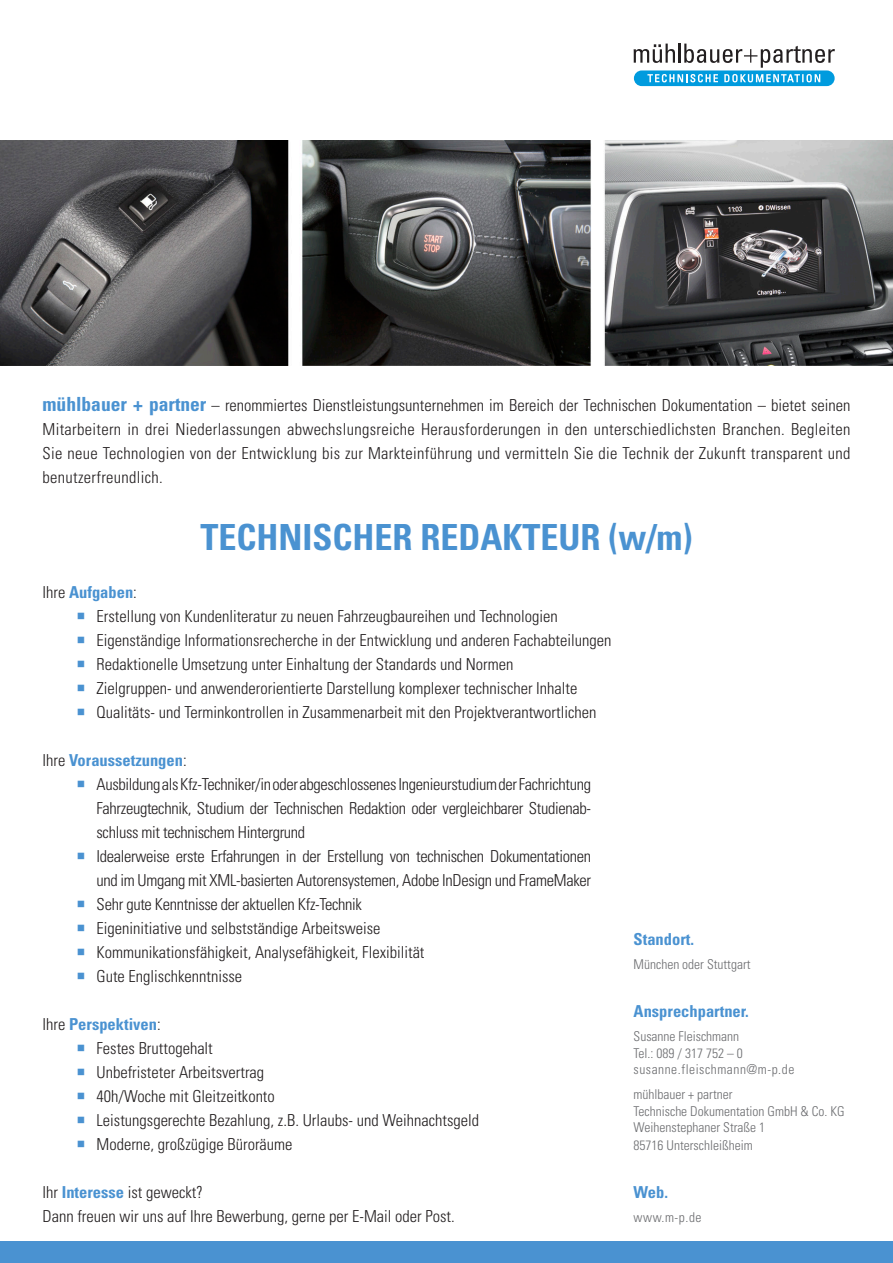
<style>
.page{position:relative;width:893px;height:1263px;background:#fff}
.page>*{position:absolute;margin:0;border:0;box-sizing:border-box;transform-origin:0 0}
.t1{font:700 condensed 36px "Univers LT Std";color:#4a92d1}
.t2{font:300 condensed 16.5px/24px "Univers LT Std";color:#231f20;text-align:justify}
.t3{font:300 condensed 16.5px/24px "Univers LT Std";letter-spacing:-.02em;color:#231f20;text-align:right}
.t4{font:700 condensed 16.5px "Univers LT Std";color:#4a92d1}
.t5{font:300 condensed 13.5px "Univers LT Std";color:#6c6d70}
.t6{font:300 condensed 13.5px "Univers LT Std";letter-spacing:.04em;color:#6c6d70}
.s1{font-weight:700;font-size:19.5px;color:#4a92d1}
.s2{font-weight:300;color:#231f20}
.s3{color:#4a92d1}
.s4{font-weight:700;color:#4a92d1}
</style>
<div class="page">
<div style="left:634px;top:70px;width:201px;height:16px;background:#009bde;border-radius:8px"></div>
<svg style="left:634px;top:44px;width:41px;height:19px"></svg>
<hr style="left:678px;top:44px;width:3px;height:19px;background:#231f20">
<svg style="left:684px;top:44px;width:151px;height:24px"></svg>
<svg style="left:647px;top:74px;width:71px;height:8px"></svg>
<svg style="left:724px;top:74px;width:96px;height:8px"></svg>
<img style="left:0;top:140px;width:893px;height:225px">
<div style="left:0;top:1242px;width:893px;height:21px;background:#4a92d1"></div>
<p class="t2" style="left:43px;top:393px;width:809px"><span class="s1">mühlbauer + partner</span> – renommiertes Dienstleistungsunternehmen im Bereich der Technischen Dokumentation – bietet seinen Mitarbeitern in drei Niederlassungen abwechslungsreiche Herausforderungen in den unterschiedlichsten Branchen. Begleiten Sie neue Technologien von der Entwicklung bis zur Markteinführung und vermitteln Sie die Technik der Zukunft transparent und benutzerfreundlich.</p>
<p class="t1" style="left:200px;top:515px;width:494px">TECHNISCHER REDAKTEUR (w/m)</p>
<p class="t4" style="left:43px;top:582px;width:96px"><span class="s2">Ihre</span> Aufgaben<span class="s2">:</span></p>
<p class="t2" style="left:77px;top:604px;width:483px"><span class="s3">○</span> Erstellung von Kundenliteratur zu neuen Fahrzeugbaureihen und Technologien</p>
<p class="t2" style="left:77px;top:628px;width:536px"><span class="s3">○</span> Eigenständige Informationsrecherche in der Entwicklung und anderen Fachabteilungen</p>
<p class="t2" style="left:77px;top:652px;width:438px"><span class="s3">○</span> Redaktionelle Umsetzung unter Einhaltung der Standards und Normen</p>
<p class="t2" style="left:77px;top:676px;width:502px"><span class="s3">○</span> Zielgruppen- und anwenderorientierte Darstellung komplexer technischer Inhalte</p>
<p class="t2" style="left:77px;top:700px;width:521px"><span class="s3">○</span> Qualitäts- und Terminkontrollen in Zusammenarbeit mit den Projektverantwortlichen</p>
<p class="t4" style="left:43px;top:750px;width:146px"><span class="s2">Ihre</span> Voraussetzungen<span class="s2">:</span></p>
<p class="t2" style="left:97px;top:772px;width:496px;text-indent:-20px"><span class="s3">○</span> Ausbildung als Kfz-Techniker/in oder abgeschlossenes Ingenieurstudium der Fachrichtung Fahrzeugtechnik, Studium der Technischen Redaktion oder vergleichbarer Studienab&shy;schluss mit technischem Hintergrund</p>
<p class="t3" style="left:77px;top:844px;width:516px"><span class="s3">○</span> Idealerweise erste Erfahrungen in der Erstellung von technischen Dokumentationen und im Umgang mit XML-basierten Autorensystemen, Adobe InDesign und FrameMaker</p>
<p class="t3" style="left:77px;top:892px;width:287px"><span class="s3">○</span> Sehr gute Kenntnisse der aktuellen Kfz-Technik</p>
<p class="t2" style="left:77px;top:916px;width:305px"><span class="s3">○</span> Eigeninitiative und selbstständige Arbeitsweise</p>
<p class="t2" style="left:77px;top:940px;width:350px"><span class="s3">○</span> Kommunikationsfähigkeit, Analysefähigkeit, Flexibilität</p>
<p class="t2" style="left:77px;top:964px;width:167px"><span class="s3">○</span> Gute Englischkenntnisse</p>
<p class="t4" style="left:43px;top:1014px;width:120px"><span class="s2">Ihre</span> Perspektiven<span class="s2">:</span></p>
<p class="t2" style="left:77px;top:1036px;width:138px"><span class="s3">○</span> Festes Bruttogehalt</p>
<p class="t2" style="left:77px;top:1060px;width:189px"><span class="s3">○</span> Unbefristeter Arbeitsvertrag</p>
<p class="t2" style="left:77px;top:1084px;width:200px"><span class="s3">○</span> 40h/Woche mit Gleitzeitkonto</p>
<p class="t2" style="left:77px;top:1108px;width:404px"><span class="s3">○</span> Leistungsgerechte Bezahlung, z.B. Urlaubs- und Weihnachtsgeld</p>
<p class="t2" style="left:77px;top:1132px;width:218px"><span class="s3">○</span> Moderne, großzügige Büroräume</p>
<p class="t2" style="left:43px;top:1180px;width:162px">Ihr <span class="s4">Interesse</span> ist geweckt?</p>
<p class="t2" style="left:43px;top:1204px;width:414px">Dann freuen wir uns auf Ihre Bewerbung, gerne per E-Mail oder Post.</p>
<p class="t4" style="left:634px;top:929px;width:62px">Standort.</p>
<p class="t5" style="left:634px;top:956px;width:118px">München oder Stuttgart</p>
<p class="t4" style="left:634px;top:1001px;width:117px">Ansprechpartner.</p>
<p class="t5" style="left:634px;top:1028px;width:107px">Susanne Fleischmann</p>
<p class="t5" style="left:634px;top:1045px;width:111px">Tel.: 089 / 317 752 – 0</p>
<p class="t6" style="left:634px;top:1061px;width:162px">susanne.fleischmann@m-p.de</p>
<p class="t5" style="left:634px;top:1086px;width:100px">mühlbauer + partner</p>
<p class="t5" style="left:634px;top:1103px;width:213px">Technische Dokumentation GmbH &amp; Co. KG</p>
<p class="t5" style="left:634px;top:1119px;width:133px">Weihenstephaner Straße 1</p>
<p class="t5" style="left:634px;top:1137px;width:121px">85716 Unterschleißheim</p>
<p class="t4" style="left:634px;top:1182px;width:36px">Web.</p>
<p class="t5" style="left:634px;top:1209px;width:69px">www.m-p.de</p>
</div>
